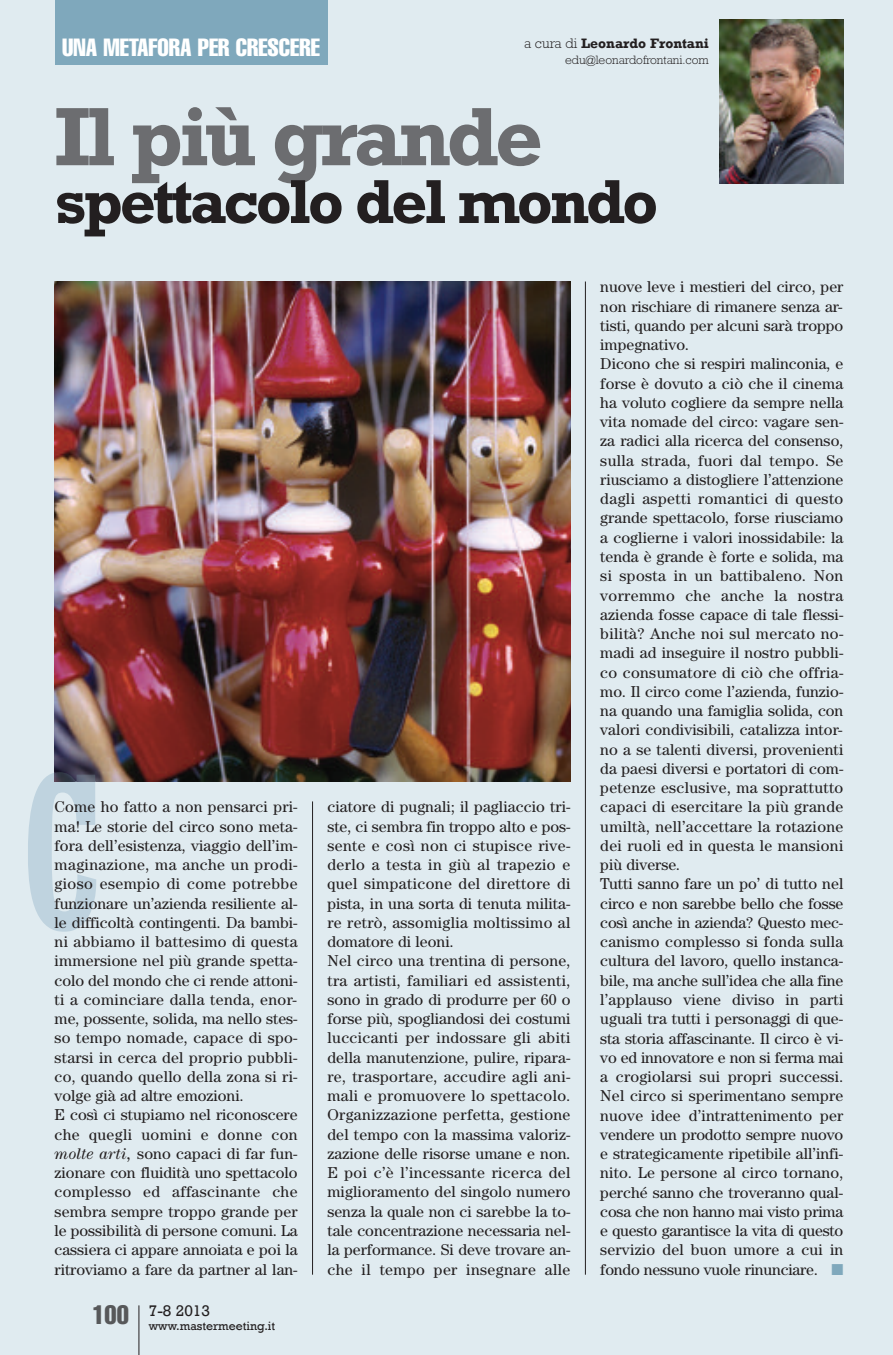
<style>
.page{position:relative;width:893px;height:1355px;background:#fff}
.page>*{position:absolute;margin:0;border:0;box-sizing:border-box;transform-origin:0 0}
.t1{font:700 84px "Rockwell";letter-spacing:-.05em;color:#6c6d70}
.t2{font:700 63px "Rockwell";letter-spacing:-.05em;color:#231f20}
.t3{font:extra-condensed 24.5px "Helvetica";color:#fff}
.t4{font:15.75px/19.2px "Century";letter-spacing:.005em;color:#231f20}
.t5{font:15.75px "Rockwell";color:#231f20}
.t6{font:700 14px "Rockwell";color:#231f20}
.t7{font:300 12.25px "Rockwell";color:#231f20}
.t8{font:12.25px "Rockwell";color:#231f20}
.s1{font-weight:300}
.s2{font-style:italic}
.s3{color:#7fa8bc}
</style>
<div class="page">
<div style="left:0;top:0;width:893px;height:1354px;background:#e0ebf0"></div>
<img style="left:719px;top:20px;width:124px;height:164px">
<hr style="left:585px;top:281px;width:1px;height:993px;background:#231f20">
<hr style="left:138px;top:1305px;width:1px;height:49px;background:#231f20">
<div style="left:55px;top:0;width:272px;height:64px;background:#7fa8bc"></div>
<hr style="left:312px;top:801px;width:1px;height:473px;background:#231f20">
<img style="left:55px;top:281px;width:515px;height:500px">
<svg style="left:28px;top:772px;width:68px;height:159px"></svg>
<img style="left:55px;top:772px;width:41px;height:9px">
<h3 class="t3" style="left:62px;top:39px;width:259px">UNA METAFORA PER CRESCERE</h3>
<p class="t6" style="left:524px;top:35px;width:186px"><span class="s1">a cura di</span> Leonardo Frontani</p>
<p class="t7" style="left:565px;top:56px;width:145px">edu@leonardofrontani.com</p>
<h1 class="t1" style="left:55px;top:86px;width:490px">Il più grande</h1>
<h2 class="t2" style="left:55px;top:163px;width:605px">spettacolo del mondo</h2>
<p class="t4" style="left:55px;top:798px;width:245px">Come ho fatto a non pensarci pri&shy;ma! Le storie del circo sono meta&shy;fora dell’esistenza, viaggio dell’im&shy;maginazione, ma anche un prodi&shy;gioso esempio di come potrebbe funzionare un’azienda resiliente al&shy;le difficoltà contingenti. Da bambi&shy;ni abbiamo il battesimo di questa immersione nel più grande spetta&shy;colo del mondo che ci rende attoni&shy;ti a cominciare dalla tenda, enor&shy;me, possente, solida, ma nello stes&shy;so tempo nomade, capace di spo&shy;starsi in cerca del proprio pubbli&shy;co, quando quello della zona si ri&shy;volge già ad altre emozioni.<br>E così ci stupiamo nel riconoscere che quegli uomini e donne con <span class="s2">molte arti,</span> sono capaci di far fun&shy;zionare con fluidità uno spettacolo complesso ed affascinante che sembra sempre troppo grande per le possibilità di persone comuni. La cassiera ci appare annoiata e poi la ritroviamo a fare da partner al lan-</p>
<p class="t8" style="left:92px;top:1318px;width:184px"><sup>100</sup> www.mastermeeting.it</p>
<p class="t5" style="left:149px;top:1300px;width:63px">7-8 2013</p>
<p class="t4" style="left:327px;top:798px;width:245px">ciatore di pugnali; il pagliaccio tri&shy;ste, ci sembra fin troppo alto e pos&shy;sente e così non ci stupisce rive&shy;derlo a testa in giù al trapezio e quel simpaticone del direttore di pista, in una sorta di tenuta milita&shy;re retrò, assomiglia moltissimo al domatore di leoni.<br>Nel circo una trentina di persone, tra artisti, familiari ed assistenti, sono in grado di produrre per 60 o forse più, spogliandosi dei costumi luccicanti per indossare gli abiti della manutenzione, pulire, ripara&shy;re, trasportare, accudire agli ani&shy;mali e promuovere lo spettacolo.<br>Organizzazione perfetta, gestione del tempo con la massima valoriz&shy;zazione delle risorse umane e non.<br>E poi c’è l’incessante ricerca del miglioramento del singolo numero senza la quale non ci sarebbe la to&shy;tale concentrazione necessaria nel&shy;la performance. Si deve trovare an&shy;che il tempo per insegnare alle</p>
<p class="t4" style="left:600px;top:279px;width:245px">nuove leve i mestieri del circo, per non rischiare di rimanere senza ar&shy;tisti, quando per alcuni sarà troppo impegnativo.<br>Dicono che si respiri malinconia, e forse è dovuto a ciò che il cinema ha voluto cogliere da sempre nella vita nomade del circo: vagare sen&shy;za radici alla ricerca del consenso, sulla strada, fuori dal tempo. Se riusciamo a distogliere l’attenzione dagli aspetti romantici di questo grande spettacolo, forse riusciamo a coglierne i valori inossidabile: la tenda è grande è forte e solida, ma si sposta in un battibaleno. Non vorremmo che anche la nostra azienda fosse capace di tale flessi&shy;bilità? Anche noi sul mercato no&shy;madi ad inseguire il nostro pubbli&shy;co consumatore di ciò che offria&shy;mo. Il circo come l’azienda, funzio&shy;na quando una famiglia solida, con valori condivisibili, catalizza intor&shy;no a se talenti diversi, provenienti da paesi diversi e portatori di com&shy;petenze esclusive, ma soprattutto capaci di esercitare la più grande umiltà, nell’accettare la rotazione dei ruoli ed in questa le mansioni più diverse.<br>Tutti sanno fare un po’ di tutto nel circo e non sarebbe bello che fosse così anche in azienda? Questo mec&shy;canismo complesso si fonda sulla cultura del lavoro, quello instanca&shy;bile, ma anche sull’idea che alla fine l’applauso viene diviso in parti uguali tra tutti i personaggi di que&shy;sta storia affascinante. Il circo è vi&shy;vo ed innovatore e non si ferma mai a crogiolarsi sui propri successi.<br>Nel circo si sperimentano sempre nuove idee d’intrattenimento per vendere un prodotto sempre nuovo e strategicamente ripetibile all’infi&shy;nito. Le persone al circo tornano, perché sanno che troveranno qual&shy;cosa che non hanno mai visto prima e questo garantisce la vita di questo servizio del buon umore a cui in fondo nessuno vuole rinunciare. <span class="s3">■</span></p>
</div>
